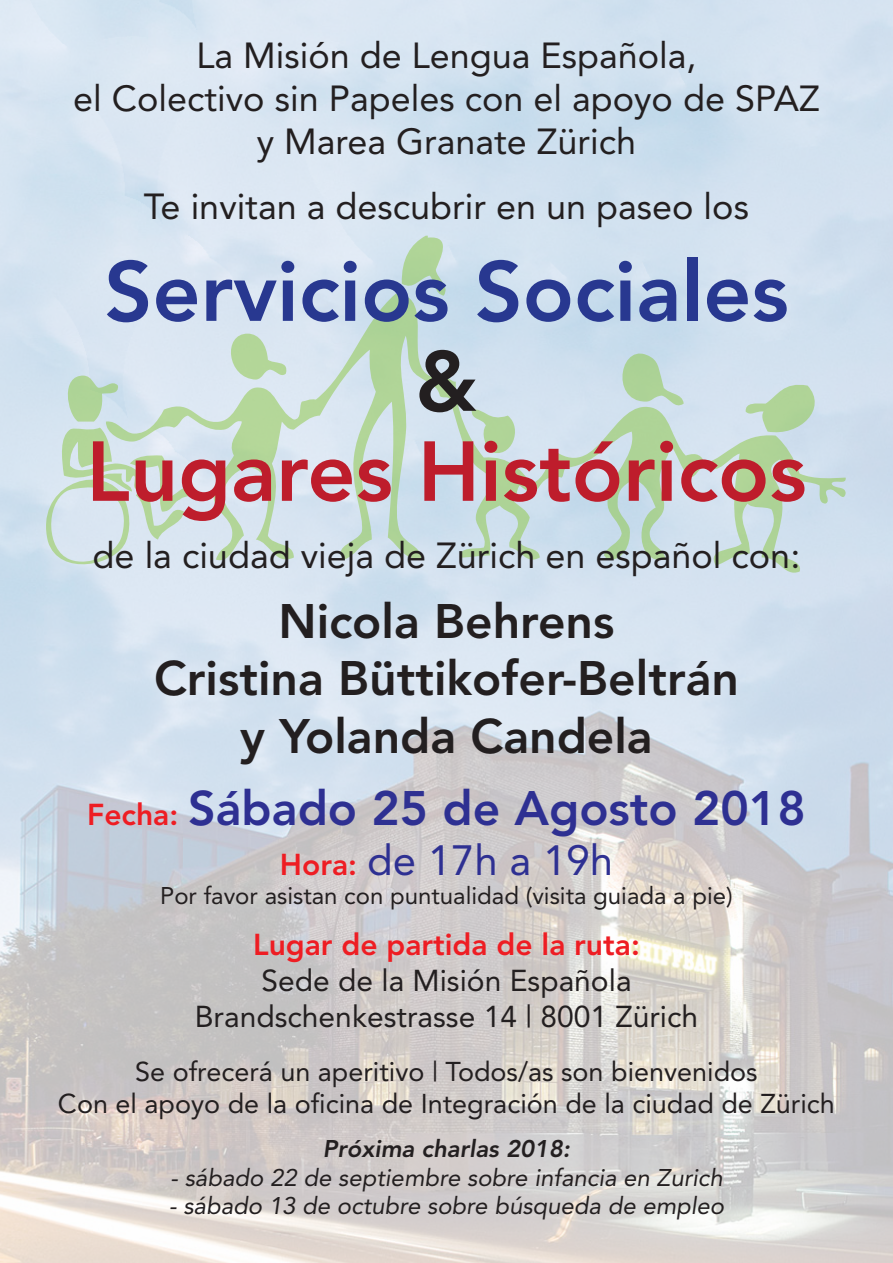
<style>
.page{position:relative;width:893px;height:1263px;background:#fff}
.page>*{position:absolute;margin:0;border:0;box-sizing:border-box;transform-origin:0 0}
.t1{font:800 84px "Avenir";color:#283890}
.t2{font:800 84px "Avenir";color:#be1d2c}
.t3{font:800 84px "Avenir";color:#231f20}
.t4{font:800 48px/57.6px "Avenir";color:#231f20;text-align:center}
.t5{font:800 48px "Avenir";color:#2e3092}
.t6{font:42px "Avenir";color:#2e3092}
.t7{font:36px/43.2px "Avenir";color:#231f20;text-align:center}
.t8{font:30px/36px "Avenir";color:#231f20;text-align:center}
.t9{font:800 30px "Avenir";color:#ee1d23}
.t10{font:27px/32.4px "Avenir";color:#231f20;text-align:center}
.t11{font:italic 24px "Avenir";color:#231f20}
.t12{font:24px "Avenir";color:#231f20}
.t13{font:italic 800 24px "Avenir";color:#231f20}
.s1{font-size:30px;color:#ee1d23}
.s2{font-weight:800;font-size:30px;color:#ee1d23}
</style>
<div class="page">
<img style="left:0;top:0;width:893px;height:1263px">
<svg style="left:401px;top:236px;width:52px;height:58px;background:#bdd9c1"></svg>
<svg style="left:106px;top:294px;width:740px;height:279px;background:#ccdfe0"></svg>
<svg style="left:222px;top:333px;width:67px;height:47px;background:#c7dec7"></svg>
<svg style="left:608px;top:337px;width:76px;height:73px;background:#c1dad1"></svg>
<svg style="left:745px;top:381px;width:83px;height:56px;background:#c2dac8"></svg>
<svg style="left:470px;top:407px;width:53px;height:53px;background:#c3dcc7"></svg>
<svg style="left:46px;top:375px;width:148px;height:198px;background:#cee1da"></svg>
<p class="t7" style="left:73px;top:34px;width:748px">La Misión de Lengua Española,<br>el Colectivo sin Papeles con el apoyo de SPAZ y Marea Granate Zürich</p>
<p class="t7" style="left:144px;top:185px;width:606px">Te invitan a descubrir en un paseo los</p>
<h1 class="t1" style="left:104px;top:242px;width:686px">Servicios Sociales</h1>
<h1 class="t3" style="left:415px;top:332px;width:64px">&amp;</h1>
<h1 class="t2" style="left:86px;top:422px;width:722px">Lugares Históricos</h1>
<p class="t7" style="left:93px;top:534px;width:709px">de la ciudad vieja de Zürich en español con:</p>
<h2 class="t4" style="left:154px;top:592px;width:586px">Nicola Behrens<br>Cristina Büttikofer-Beltrán y Yolanda Candela</h2>
<h2 class="t5" style="left:87px;top:780px;width:720px"><span class="s1">Fecha:</span> Sábado 25 de Agosto 2018</h2>
<p class="t6" style="left:280px;top:836px;width:335px"><span class="s2">Hora:</span> de 17h a 19h</p>
<p class="t12" style="left:160px;top:882px;width:574px">Por favor asistan con puntualidad (visita guiada a pie)</p>
<p class="t9" style="left:253px;top:926px;width:388px">Lugar de partida de la ruta:</p>
<p class="t8" style="left:195px;top:962px;width:505px">Sede de la Misión Española<br>Brandschenkestrasse 14 | 8001 Zürich</p>
<p class="t10" style="left:58px;top:1055px;width:778px">Se ofrecerá un aperitivo | Todos/as son bienvenidos<br>Con el apoyo de la oficina de Integración de la ciudad de Zürich</p>
<p class="t13" style="left:323px;top:1134px;width:249px">Próxima charlas 2018:</p>
<p class="t11" style="left:170px;top:1163px;width:554px">- sábado 22 de septiembre sobre infancia en Zurich</p>
<p class="t11" style="left:169px;top:1192px;width:557px">- sábado 13 de octubre sobre búsqueda de empleo</p>
</div>
